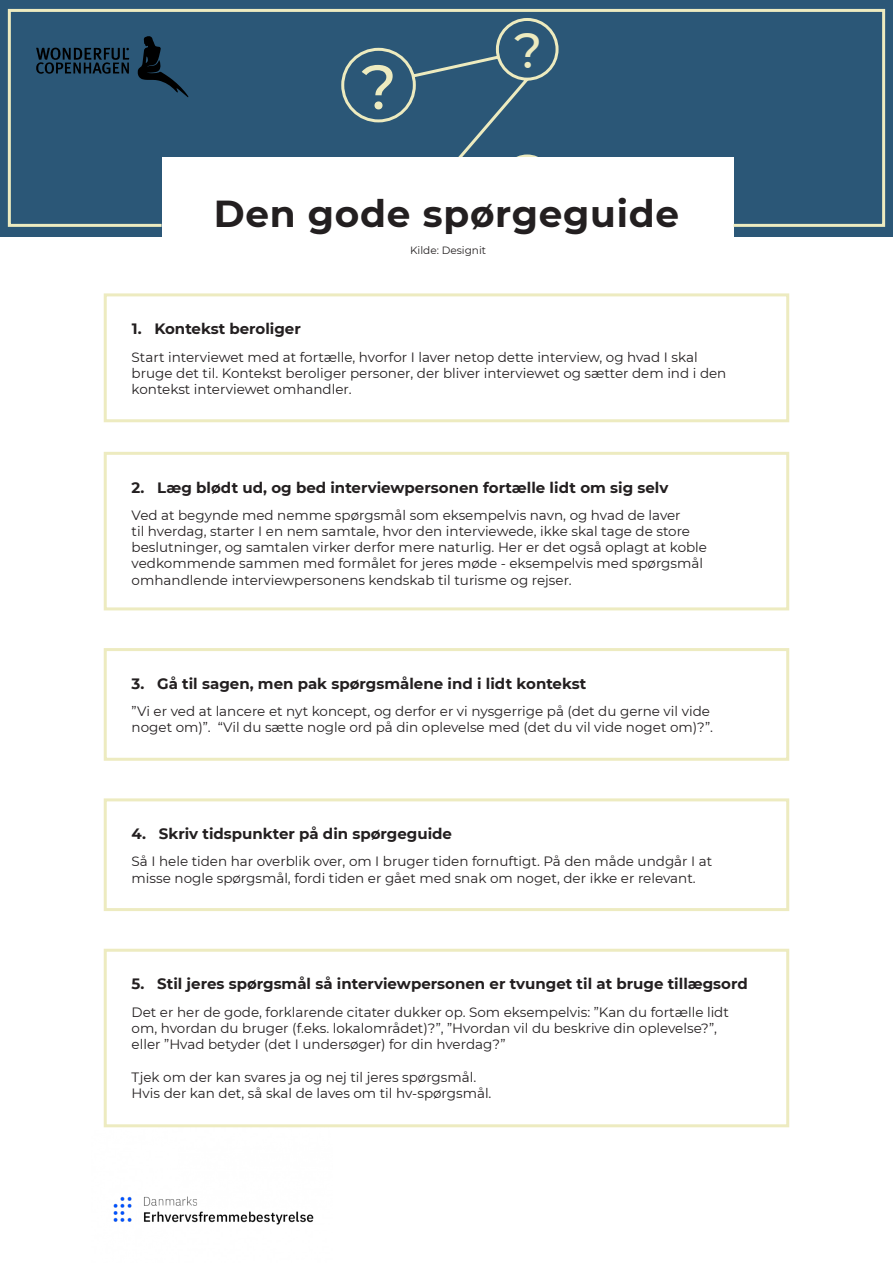
<style>
.page{position:relative;width:893px;height:1263px;background:#fff}
.page>*{position:absolute;margin:0;border:0;box-sizing:border-box;transform-origin:0 0}
.t1{font:500 62.4px "Montserrat";color:#edebbf}
.t2{font:500 49.2px "Montserrat";color:#edebbf}
.t3{font:700 37.5px "Montserrat";letter-spacing:.02em;color:#231f20}
.t4{font:700 15px "Montserrat";color:#231f20}
.t5{font:13.5px/16.2px "Montserrat";color:#231f20}
.t6{font:10.5px "Montserrat";color:#231f20}
</style>
<div class="page">
<div style="left:0;top:0;width:893px;height:236px;background:#2b5777"></div>
<div style="left:162px;top:157px;width:571px;height:177px;background:#fff"></div>
<img style="left:103px;top:1124px;width:230px;height:101px">
<div style="left:104px;top:293px;width:685px;height:129px;border:3px solid #edebc0"></div>
<div style="left:104px;top:452px;width:685px;height:158px;border:3px solid #edebc0"></div>
<div style="left:104px;top:648px;width:685px;height:113px;border:3px solid #edebc0"></div>
<div style="left:104px;top:798px;width:685px;height:113px;border:3px solid #edebc0"></div>
<div style="left:104px;top:949px;width:685px;height:178px;border:3px solid #edebc0"></div>
<svg style="left:7px;top:8px;width:879px;height:220px"></svg>
<svg style="left:138px;top:36px;width:50px;height:61px"></svg>
<svg style="left:36px;top:47px;width:93px;height:28px"></svg>
<h1 class="t1" style="left:361px;top:43px;width:37px">?</h1>
<h2 class="t2" style="left:514px;top:16px;width:30px">?</h2>
<p class="t3" style="left:214px;top:187px;width:467px">Den gode spørgeguide</p>
<p class="t6" style="left:410px;top:243px;width:77px">Kilde: Designit</p>
<p class="t4" style="left:132px;top:318px;width:171px">1. Kontekst beroliger</p>
<p class="t5" style="left:132px;top:348px;width:596px">Start interviewet med at fortælle, hvorfor I laver netop dette interview, og hvad I skal bruge det til. Kontekst beroliger personer, der bliver interviewet og sætter dem ind i den kontekst interviewet omhandler.</p>
<p class="t4" style="left:132px;top:477px;width:538px">2. Læg blødt ud, og bed interviewpersonen fortælle lidt om sig selv</p>
<p class="t5" style="left:132px;top:506px;width:577px">Ved at begynde med nemme spørgsmål som eksempelvis navn, og hvad de laver<br>til hverdag, starter I en nem samtale, hvor den interviewede, ikke skal tage de store beslutninger, og samtalen virker derfor mere naturlig. Her er det også oplagt at koble vedkommende sammen med formålet for jeres møde - eksempelvis med spørgsmål omhandlende interviewpersonens kendskab til turisme og rejser.</p>
<p class="t4" style="left:132px;top:673px;width:456px">3. Gå til sagen, men pak spørgsmålene ind i lidt kontekst</p>
<p class="t5" style="left:132px;top:703px;width:583px">”Vi er ved at lancere et nyt koncept, og derfor er vi nysgerrige på (det du gerne vil vide noget om)”. “Vil du sætte nogle ord på din oplevelse med (det du vil vide noget om)?”.</p>
<p class="t4" style="left:132px;top:823px;width:322px">4. Skriv tidspunkter på din spørgeguide</p>
<p class="t5" style="left:132px;top:853px;width:582px">Så I hele tiden har overblik over, om I bruger tiden fornuftigt. På den måde undgår I at misse nogle spørgsmål, fordi tiden er gået med snak om noget, der ikke er relevant.</p>
<p class="t4" style="left:132px;top:973px;width:618px">5. Stil jeres spørgsmål så interviewpersonen er tvunget til at bruge tillægsord</p>
<p class="t5" style="left:132px;top:1004px;width:599px">Det er her de gode, forklarende citater dukker op. Som eksempelvis: ”Kan du fortælle lidt om, hvordan du bruger (f.eks. lokalområdet)?”, ”Hvordan vil du beskrive din oplevelse?”, eller ”Hvad betyder (det I undersøger) for din hverdag?”</p>
<p class="t5" style="left:132px;top:1068px;width:346px">Tjek om der kan svares ja og nej til jeres spørgsmål.</p>
<p class="t5" style="left:132px;top:1085px;width:361px">Hvis der kan det, så skal de laves om til hv-spørgsmål.</p>
</div>
